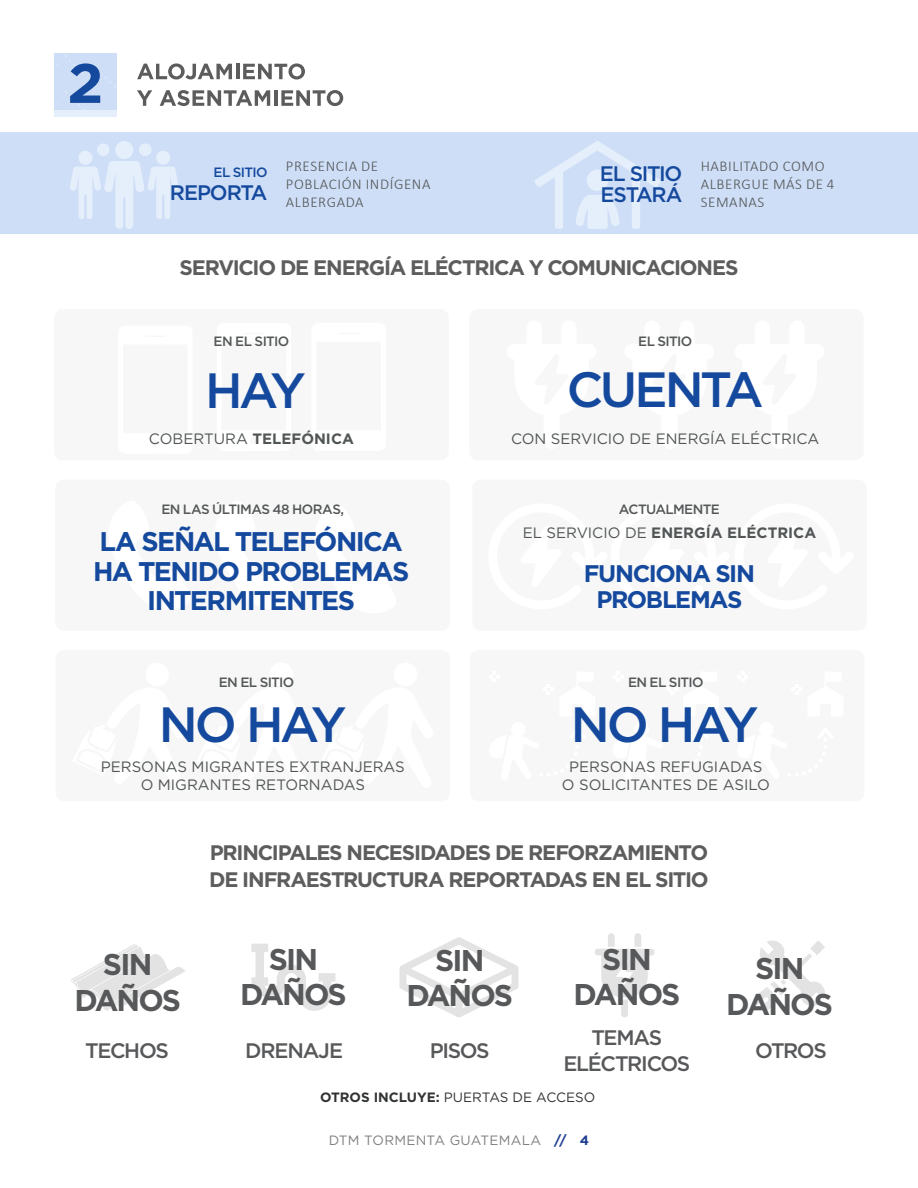
<style>
.page{position:relative;width:918px;height:1188px;background:#fff}
.page>*{position:absolute;margin:0;border:0;box-sizing:border-box;transform-origin:0 0}
.t1{font:500 49.5px "Gotham";letter-spacing:-.07em;color:#14499d}
.t2{font:700 30px/35.4px "Gotham";letter-spacing:-.06em;color:#57585a;text-align:center}
.t3{font:700 27px/29.4px "Gotham";letter-spacing:-.06em;color:#14499d;text-align:center}
.t4{font:700 24px/26.4px "Gotham";letter-spacing:-.055em;color:#14499d;text-align:center}
.t5{font:700 21px/26.4px "Gotham";letter-spacing:-.055em;color:#5d5d5d}
.t6{font:500 21px/26.4px "Gotham";letter-spacing:-.06em;color:#57585a;text-align:center}
.t7{font:500 21px/20.4px "Gotham";letter-spacing:-.06em;color:#14499d}
.t8{font:15px/18px "Gotham";color:#515555;text-align:center}
.t9{font:300 15px/18px "Calibri";letter-spacing:.04em;color:#515555}
.t10{font:700 15px "Gotham";color:#515555}
.t11{font:500 13.5px "Gotham";letter-spacing:-.04em;color:#545758}
.t12{font:13.5px "Gotham";color:#303332}
.t13{font:13.5px "Gotham";letter-spacing:.02em;color:#808080}
.t14{font:500 13.5px "Gotham";letter-spacing:-.045em;color:#14499d}
.s1{font-weight:400}
.s2{font-weight:700}
.s3{font-weight:700;color:#1d3d90}
</style>
<div class="page">
<div style="left:0;top:132px;width:918px;height:101px;background:#cedef7"></div>
<div style="left:54px;top:309px;width:395px;height:151px;background:#f7f7f7;border-radius:9px"></div>
<svg style="left:137px;top:63px;width:95px;height:16px"></svg>
<hr style="left:236px;top:64px;width:3px;height:15px;background:#5c5c5c">
<svg style="left:243px;top:63px;width:62px;height:16px"></svg>
<svg style="left:137px;top:90px;width:15px;height:16px"></svg>
<svg style="left:160px;top:90px;width:110px;height:16px"></svg>
<hr style="left:274px;top:90px;width:4px;height:16px;background:#5c5c5c">
<svg style="left:281px;top:90px;width:62px;height:16px"></svg>
<div style="left:54px;top:53px;width:62px;height:63px;background:#cfdef7"></div>
<div style="left:54px;top:110px;width:62px;height:6px;background:#e5effb"></div>
<svg style="left:56px;top:55px;width:60px;height:55px"></svg>
<svg style="left:71px;top:944px;width:114px;height:67px"></svg>
<svg style="left:251px;top:944px;width:84px;height:67px"></svg>
<svg style="left:399px;top:937px;width:120px;height:80px"></svg>
<div style="left:595px;top:949px;width:60px;height:7px;background:#e3e3e3;border-radius:3px"></div>
<svg style="left:608px;top:933px;width:7px;height:14px"></svg>
<svg style="left:634px;top:933px;width:7px;height:14px"></svg>
<svg style="left:601px;top:956px;width:47px;height:61px"></svg>
<svg style="left:755px;top:940px;width:70px;height:70px"></svg>
<div style="left:469px;top:309px;width:395px;height:151px;background:#f7f7f7;border-radius:9px"></div>
<div style="left:470px;top:650px;width:394px;height:151px;background:#f7f7f7;border-radius:9px"></div>
<div style="left:472px;top:480px;width:395px;height:151px;background:#f7f7f7;border-radius:9px"></div>
<div style="left:55px;top:480px;width:395px;height:151px;background:#f7f7f7;border-radius:9px"></div>
<div style="left:56px;top:650px;width:394px;height:151px;background:#f7f7f7;border-radius:9px"></div>
<svg style="left:70px;top:141px;width:109px;height:88px"></svg>
<svg style="left:535px;top:141px;width:125px;height:88px"></svg>
<p class="t14" style="left:213px;top:163px;width:56px">EL SITIO</p>
<h3 class="t7" style="left:170px;top:182px;width:99px">REPORTA</h3>
<p class="t9" style="left:286px;top:158px;width:146px">PRESENCIA DE<br>POBLACIÓN INDÍGENA<br>ALBERGADA</p>
<p class="t9" style="left:701px;top:158px;width:135px">HABILITADO COMO<br>ALBERGUE MÁS DE 4<br>SEMANAS</p>
<h3 class="t7" style="left:600px;top:163px;width:84px">EL SITIO<br>ESTARÁ</h3>
<h3 class="t5" style="left:179px;top:254px;width:561px">SERVICIO DE ENERGÍA ELÉCTRICA Y COMUNICACIONES</h3>
<p class="t11" style="left:214px;top:333px;width:77px">EN EL SITIO</p>
<h1 class="t1" style="left:205px;top:358px;width:102px">HAY</h1>
<p class="t10" style="left:149px;top:429px;width:206px"><span class="s1">COBERTURA</span> TELEFÓNICA</p>
<p class="t11" style="left:161px;top:501px;width:184px">EN LAS ÚLTIMAS 48 HORAS,</p>
<h3 class="t3" style="left:93px;top:527px;width:318px">LA SEÑAL TELEFÓNICA<br>HA TENIDO PROBLEMAS<br>INTERMITENTES</h3>
<p class="t11" style="left:638px;top:333px;width:56px">EL SITIO</p>
<h1 class="t1" style="left:567px;top:357px;width:198px">CUENTA</h1>
<p class="t8" style="left:511px;top:429px;width:310px">CON SERVICIO DE ENERGÍA ELÉCTRICA</p>
<p class="t11" style="left:619px;top:501px;width:102px">ACTUALMENTE</p>
<p class="t10" style="left:523px;top:523px;width:295px"><span class="s1">EL SERVICIO DE</span> ENERGÍA ELÉCTRICA</p>
<h3 class="t4" style="left:584px;top:560px;width:173px">FUNCIONA SIN<br>PROBLEMAS</h3>
<p class="t11" style="left:219px;top:673px;width:77px">EN EL SITIO</p>
<p class="t11" style="left:628px;top:673px;width:77px">EN EL SITIO</p>
<h1 class="t1" style="left:159px;top:692px;width:189px">NO HAY</h1>
<p class="t8" style="left:101px;top:758px;width:306px">PERSONAS MIGRANTES EXTRANJERAS<br>O MIGRANTES RETORNADAS</p>
<h1 class="t1" style="left:571px;top:692px;width:189px">NO HAY</h1>
<p class="t8" style="left:562px;top:758px;width:209px">PERSONAS REFUGIADAS<br>O SOLICITANTES DE ASILO</p>
<h3 class="t5" style="left:209px;top:839px;width:501px">PRINCIPALES NECESIDADES DE REFORZAMIENTO<br>DE INFRAESTRUCTURA REPORTADAS EN EL SITIO</h3>
<h2 class="t2" style="left:240px;top:941px;width:108px">SIN<br>DAÑOS</h2>
<h2 class="t2" style="left:574px;top:941px;width:108px">SIN<br>DAÑOS</h2>
<h2 class="t2" style="left:726px;top:951px;width:108px">SIN<br>DAÑOS</h2>
<h2 class="t2" style="left:74px;top:947px;width:108px">SIN<br>DAÑOS</h2>
<h2 class="t2" style="left:406px;top:942px;width:108px">SIN<br>DAÑOS</h2>
<h3 class="t6" style="left:85px;top:1037px;width:85px">TECHOS</h3>
<h3 class="t6" style="left:245px;top:1037px;width:100px">DRENAJE</h3>
<h3 class="t6" style="left:430px;top:1037px;width:62px">PISOS</h3>
<h3 class="t6" style="left:563px;top:1024px;width:129px">TEMAS<br>ELÉCTRICOS</h3>
<p class="t12" style="left:320px;top:1089px;width:277px"><span class="s2">OTROS INCLUYE:</span> PUERTAS DE ACCESO</p>
<p class="t13" style="left:329px;top:1131px;width:262px">DTM TORMENTA GUATEMALA <span class="s3">// 4</span></p>
<h3 class="t6" style="left:755px;top:1037px;width:73px">OTROS</h3>
</div>
